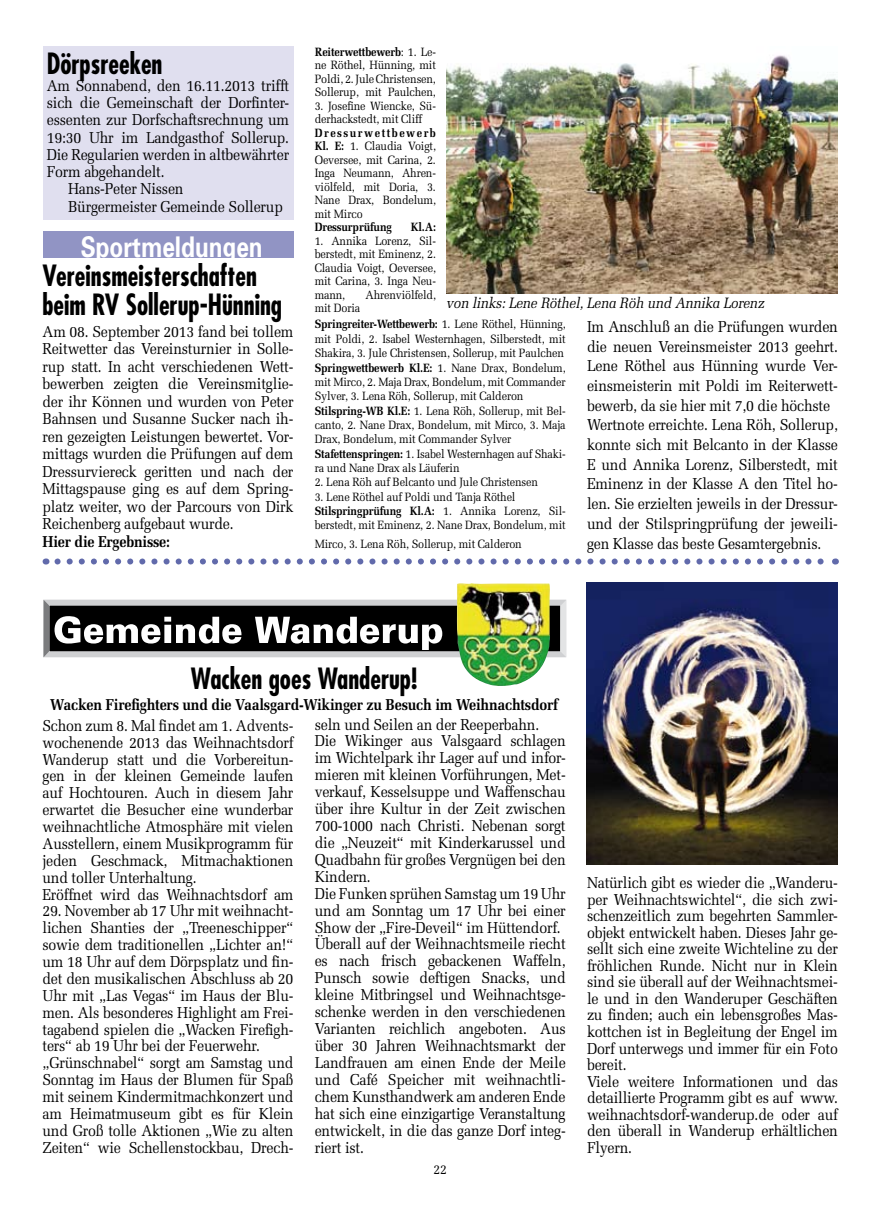
<style>
.page{position:relative;width:872px;height:1212px;background:#fff}
.page>*{position:absolute;margin:0;border:0;box-sizing:border-box;transform-origin:0 0}
.t1{font:700 condensed 28.5px/28.7px "Futura";color:#000;scale:.9 1}
.t2{font:700 28.5px "Univers";color:#fff;scale:.79 1}
.t3{font:15.75px/17px "Melior";letter-spacing:-.015em;color:#000;scale:.9 1}
.t4{font:700 15.75px "Melior";letter-spacing:-.015em;color:#000;scale:.9 1}
.t5{font:italic 15px "Melior";letter-spacing:-.015em;color:#000;scale:.9 1}
.t6{font:13.5px "Melior";color:#000;scale:.9 1}
.t7{font:12px/13.5px "Melior";letter-spacing:-.015em;color:#000;scale:.9 1}
.t8{font:700 12px "Melior";letter-spacing:-.015em;color:#000;scale:.9 1}
.s1{font-weight:700}
</style>
<div class="page">
<div style="left:43px;top:232px;width:250px;height:26px;background:#9194c4"></div>
<div style="left:46px;top:603px;width:517px;height:51px;background:#000"></div>
<div style="left:43px;top:600px;width:523px;height:57px;border:6px solid #cfd0d2"></div>
<svg style="left:560px;top:600px;width:6px;height:57px"></svg>
<svg style="left:43px;top:600px;width:198px;height:57px"></svg>
<svg style="left:255px;top:617px;width:187px;height:33px"></svg>
<img style="left:457px;top:583px;width:93px;height:103px">
<svg style="left:57px;top:558px;width:767px;height:6px"></svg>
<div style="left:43px;top:47px;width:250px;height:173px;background:#e0dfef"></div>
<img style="left:446px;top:55px;width:392px;height:238px">
<img style="left:587px;top:583px;width:251px;height:281px">
<h1 class="t1" style="left:47px;top:49px;width:130px">Dörpsreeken</h1>
<p class="t3" style="left:47px;top:77px;width:271px">Am Sonnabend, den 16.11.2013 trifft</p>
<p class="t3" style="left:47px;top:94px;width:271px">sich die Gemeinschaft der Dorfinter-</p>
<p class="t3" style="left:47px;top:112px;width:271px">essenten zur Dorfschaftsrechnung um</p>
<p class="t3" style="left:47px;top:129px;width:271px">19:30 Uhr im Landgasthof Sollerup.</p>
<p class="t3" style="left:47px;top:146px;width:271px">Die Regularien werden in altbewährter</p>
<p class="t3" style="left:47px;top:163px;width:132px">Form abgehandelt.</p>
<p class="t3" style="left:68px;top:181px;width:130px">Hans-Peter Nissen</p>
<p class="t3" style="left:68px;top:198px;width:240px">Bürgermeister Gemeinde Sollerup</p>
<h1 class="t2" style="left:81px;top:228px;width:232px">Sportmeldungen</h1>
<h1 class="t1" style="left:43px;top:261px;width:268px">Vereinsmeisterschaften beim RV Sollerup-Hünning</h1>
<p class="t3" style="left:43px;top:323px;width:280px;line-height:17.4px;text-align:justify">Am 08. September 2013 fand bei tollem Reitwetter das Vereinsturnier in Solle&shy;rup statt. In acht verschiedenen Wett&shy;bewerben zeigten die Vereinsmitglie&shy;der ihr Können und wurden von Peter Bahnsen und Susanne Sucker nach ih&shy;ren gezeigten Leistungen bewertet. Vor&shy;mittags wurden die Prüfungen auf dem Dressurviereck geritten und nach der Mittagspause ging es auf dem Spring&shy;platz weiter, wo der Parcours von Dirk Reichenberg aufgebaut wurde.</p>
<p class="t4" style="left:43px;top:532px;width:143px">Hier die Ergebnisse:</p>
<p class="t7" style="left:315px;top:45px;width:136px;text-align:justify"><span class="s1">Reiterwettbewerb</span>: 1. Le&shy;ne Röthel, Hünning, mit Poldi, 2. Jule Christensen, Sollerup, mit Paulchen,</p>
<p class="t7" style="left:315px;top:99px;width:136px">3. Josefine Wiencke, Sü&shy;derhackstedt, mit Cliff</p>
<p class="t7" style="left:315px;top:126px;width:136px;text-align:justify"><span class="s1">Dressurwettbewerb Kl. E:</span> 1. Claudia Voigt, Oeversee, mit Carina, 2.<br>Inga Neumann, Ahren&shy;viölfeld, mit Doria, 3.<br>Nane Drax, Bondelum, mit Mirco</p>
<p class="t8" style="left:315px;top:220px;width:87px">Dressurprüfung</p>
<p class="t8" style="left:411px;top:220px;width:29px">Kl.A:</p>
<p class="t7" style="left:315px;top:234px;width:136px;text-align:justify">1. Annika Lorenz, Sil&shy;berstedt, mit Eminenz, 2.<br>Claudia Voigt, Oeversee, mit Carina, 3. Inga Neu&shy;mann,</p>
<p class="t7" style="left:365px;top:288px;width:80px">Ahrenviölfeld,</p>
<p class="t7" style="left:315px;top:300px;width:280px;line-height:16.2px">mit Doria<br><span class="s1">Springreiter-Wettbewerb:</span> 1. Lene Röthel, Hünning,</p>
<p class="t7" style="left:315px;top:332px;width:280px;line-height:14.4px">mit Poldi, 2. Isabel Westernhagen, Silberstedt, mit Shakira, 3. Jule Christensen, Sollerup, mit Paulchen <span class="s1">Springwettbewerb Kl.E:</span> 1. Nane Drax, Bondelum, mit Mirco, 2. Maja Drax, Bondelum, mit Commander Sylver, 3. Lena Röh, Sollerup, mit Calderon <span class="s1">Stilspring-WB Kl.E:</span> 1. Lena Röh, Sollerup, mit Bel&shy;canto, 2. Nane Drax, Bondelum, mit Mirco, 3. Maja Drax, Bondelum, mit Commander Sylver <span class="s1">Stafettenspringen:</span> 1. Isabel Westernhagen auf Shaki&shy;ra und Nane Drax als Läuferin</p>
<p class="t7" style="left:315px;top:475px;width:250px">2. Lena Röh auf Belcanto und Jule Christensen</p>
<p class="t7" style="left:315px;top:489px;width:280px;line-height:14.4px">3. Lene Röthel auf Poldi und Tanja Röthel<br><span class="s1">Stilspringprüfung Kl.A:</span> 1. Annika Lorenz, Sil&shy;berstedt, mit Eminenz, 2. Nane Drax, Bondelum, mit</p>
<p class="t7" style="left:315px;top:537px;width:231px">Mirco, 3. Lena Röh, Sollerup, mit Calderon</p>
<p class="t5" style="left:446px;top:294px;width:354px">von links: Lene Röthel, Lena Röh und Annika Lorenz</p>
<p class="t3" style="left:587px;top:317px;width:280px;line-height:19.6px">Im Anschluß an die Prüfungen wurden die neuen Vereinsmeister 2013 geehrt.<br>Lene Röthel aus Hünning wurde Ver&shy;einsmeisterin mit Poldi im Reiterwett&shy;bewerb, da sie hier mit 7,0 die höchste Wertnote erreichte. Lena Röh, Sollerup, konnte sich mit Belcanto in der Klasse E und Annika Lorenz, Silberstedt, mit Eminenz in der Klasse A den Titel ho&shy;len. Sie erzielten jeweils in der Dressur&shy;und der Stilspringprüfung der jeweili&shy;gen Klasse das beste Gesamtergebnis.</p>
<h1 class="t1" style="left:191px;top:664px;width:253px">Wacken goes Wanderup!</h1>
<p class="t4" style="left:50px;top:695px;width:565px">Wacken Firefighters und die Vaalsgard-Wikinger zu Besuch im Weihnachtsdorf</p>
<p class="t3" style="left:43px;top:717px;width:280px">Schon zum 8. Mal findet am 1. Advents&shy;wochenende 2013 das Weihnachtsdorf Wanderup statt und die Vorbereitun&shy;gen in der kleinen Gemeinde laufen auf Hochtouren. Auch in diesem Jahr erwartet die Besucher eine wunderbar weihnachtliche Atmosphäre mit vielen Ausstellern, einem Musikprogramm für jeden Geschmack, Mitmachaktionen und toller Unterhaltung.<br>Eröffnet wird das Weihnachtsdorf am</p>
<p class="t3" style="left:43px;top:903px;width:280px">29. November ab 17 Uhr mit weihnacht&shy;lichen Shanties der „Treeneschipper“ sowie dem traditionellen „Lichter an!“ um 18 Uhr auf dem Dörpsplatz und fin&shy;det den musikalischen Abschluss ab 20<br>Uhr mit „Las Vegas“ im Haus der Blu&shy;men. Als besonderes Highlight am Frei&shy;tagabend spielen die „Wacken Firefigh&shy;ters“ ab 19 Uhr bei der Feuerwehr. „Grünschnabel“ sorgt am Samstag und Sonntag im Haus der Blumen für Spaß mit seinem Kindermitmachkonzert und am Heimatmuseum gibt es für Klein und Groß tolle Aktionen „Wie zu alten Zeiten“ wie Schellenstockbau, Drech-</p>
<p class="t3" style="left:315px;top:716px;width:280px">seln und Seilen an der Reeperbahn.<br>Die Wikinger aus Valsgaard schlagen im Wichtelpark ihr Lager auf und infor&shy;mieren mit kleinen Vorführungen, Met&shy;verkauf, Kesselsuppe und Waffenschau über ihre Kultur in der Zeit zwischen 700-1000 nach Christi. Nebenan sorgt die „Neuzeit“ mit Kinderkarussel und Quadbahn für großes Vergnügen bei den Kindern.<br>Die Funken sprühen Samstag um 19 Uhr und am Sonntag um 17 Uhr bei einer Show der „Fire-Deveil“ im Hüttendorf.<br>Überall auf der Weihnachtsmeile riecht es nach frisch gebackenen Waffeln, Punsch sowie deftigen Snacks, und kleine Mitbringsel und Weihnachtsge&shy;schenke werden in den verschiedenen Varianten reichlich angeboten. Aus über 30 Jahren Weihnachtsmarkt der Landfrauen am einen Ende der Meile und Café Speicher mit weihnachtli&shy;chem Kunsthandwerk am anderen Ende hat sich eine einzigartige Veranstaltung entwickelt, in die das ganze Dorf integ&shy;riert ist.</p>
<p class="t6" style="left:433px;top:1161px;width:16px">22</p>
<p class="t3" style="left:587px;top:875px;width:280px;line-height:16.5px">Natürlich gibt es wieder die „Wanderu&shy;per Weihnachtswichtel“, die sich zwi&shy;schenzeitlich zum begehrten Sammler&shy;objekt entwickelt haben. Dieses Jahr ge&shy;sellt sich eine zweite Wichteline zu der fröhlichen Runde. Nicht nur in Klein sind sie überall auf der Weihnachtsmei&shy;le und in den Wanderuper Geschäften zu finden; auch ein lebensgroßes Mas&shy;kottchen ist in Begleitung der Engel im Dorf unterwegs und immer für ein Foto bereit.<br>Viele weitere Informationen und das detaillierte Programm gibt es auf www. weihnachtsdorf-wanderup.de oder auf den überall in Wanderup erhältlichen Flyern.</p>
</div>
